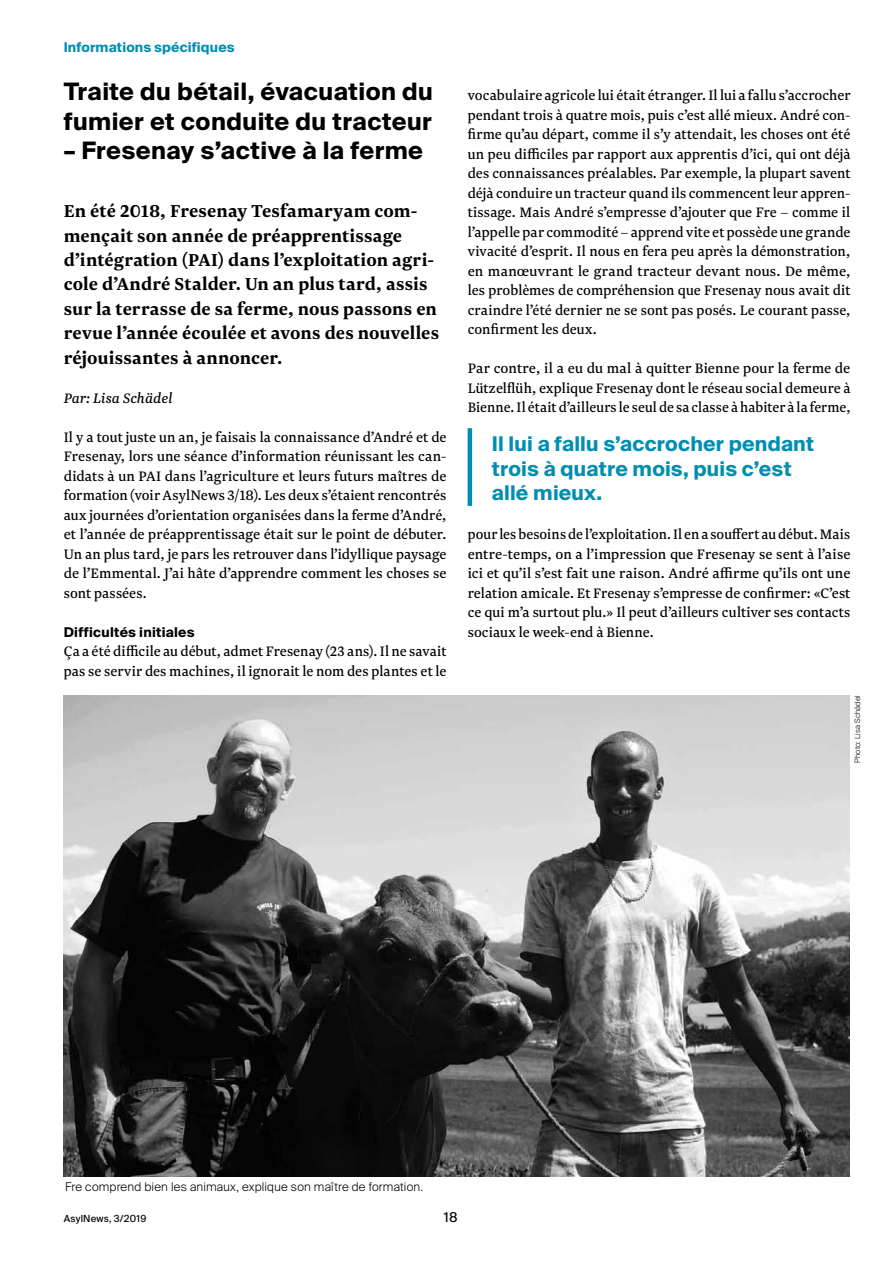
<style>
.page{position:relative;width:893px;height:1263px;background:#fff}
.page>*{position:absolute;margin:0;border:0;box-sizing:border-box;transform-origin:0 0}
.t1{font:700 24px/29.2px "Suisse Intl";letter-spacing:.015em;color:#000}
.t2{font:700 20.25px/24.5px "Newzald";letter-spacing:.01em;color:#000}
.t3{font:700 20.25px/24.5px "Suisse Intl";letter-spacing:.01em;color:#008eb2}
.t4{font:16.05px/19.5px "Newzald";letter-spacing:.005em;color:#000;text-align:justify}
.t5{font:italic 16.05px "Newzald";letter-spacing:.005em;color:#000}
.t6{font:700 13.5px "Suisse Intl";letter-spacing:.01em;color:#008eb2}
.t7{font:700 13.5px "Suisse Intl";letter-spacing:.02em;color:#000}
.t8{font:13.5px "Suisse Intl";color:#000}
.t9{font:300 12px "Suisse Intl";letter-spacing:.015em;color:#000}
.t10{font:9.75px "Suisse Intl";letter-spacing:.02em;color:#000}
.t11{font:300 7.5px "Suisse Intl";letter-spacing:.025em;color:#000}
</style>
<div class="page">
<img style="left:64px;top:695px;width:785px;height:481px">
<hr style="left:468px;top:428px;width:4px;height:78px;background:#008eb2">
<p class="t6" style="left:64px;top:40px;width:172px">Informations spécifiques</p>
<h1 class="t1" style="left:64px;top:77px;width:371px">Traite du bétail, évacuation du fumier et conduite du tracteur</h1>
<h1 class="t1" style="left:64px;top:136px;width:361px">– Fresenay s’active à la ferme</h1>
<p class="t2" style="left:64px;top:198px;width:377px">En été 2018, Fresenay Tesfamaryam com&shy;mençait son année de préapprentissage d’intégration (PAI) dans l’exploitation agri&shy;cole d’André Stalder. Un an plus tard, assis sur la terrasse de sa ferme, nous passons en revue l’année écoulée et avons des nouvelles réjouissantes à annoncer.</p>
<p class="t5" style="left:64px;top:388px;width:110px">Par: Lisa Schädel</p>
<p class="t4" style="left:64px;top:427px;width:384px">Il y a tout juste un an, je faisais la connaissance d’André et de Fresenay, lors une séance d’information réunissant les can&shy;didats à un PAI dans l’agriculture et leurs futurs maîtres de formation (voir AsylNews 3/18). Les deux s’étaient rencontrés aux journées d’orientation organisées dans la ferme d’André, et l’année de préapprentissage était sur le point de débuter.<br>Un an plus tard, je pars les retrouver dans l’idyllique paysage de l’Emmental. J’ai hâte d’apprendre comment les choses se sont passées.</p>
<p class="t7" style="left:64px;top:624px;width:132px">Difficultés initiales</p>
<p class="t4" style="left:64px;top:641px;width:384px">Ça a été difficile au début, admet Fresenay (23 ans). Il ne savait pas se servir des machines, il ignorait le nom des plantes et le</p>
<p class="t4" style="left:468px;top:85px;width:384px">vocabulaire agricole lui était étranger. Il lui a fallu s’accrocher pendant trois à quatre mois, puis c’est allé mieux. André con&shy;firme qu’au départ, comme il s’y attendait, les choses ont été un peu difficiles par rapport aux apprentis d’ici, qui ont déjà des connaissances préalables. Par exemple, la plupart savent déjà conduire un tracteur quand ils commencent leur appren&shy;tissage. Mais André s’empresse d’ajouter que Fre – comme il l’appelle par commodité – apprend vite et possède une grande vivacité d’esprit. Il nous en fera peu après la démonstration, en manœuvrant le grand tracteur devant nous. De même, les problèmes de compréhension que Fresenay nous avait dit craindre l’été dernier ne se sont pas posés. Le courant passe, confirment les deux.</p>
<p class="t4" style="left:468px;top:358px;width:384px">Par contre, il a eu du mal à quitter Bienne pour la ferme de Lützelflüh, explique Fresenay dont le réseau social demeure à Bienne. Il était d’ailleurs le seul de sa classe à habiter à la ferme,</p>
<p class="t3" style="left:492px;top:432px;width:324px">Il lui a fallu s’accrocher pendant trois à quatre mois, puis c’est allé mieux.</p>
<p class="t4" style="left:468px;top:524px;width:384px">pour les besoins de l’exploitation. Il en a souffert au début. Mais entre-temps, on a l’impression que Fresenay se sent à l’aise ici et qu’il s’est fait une raison. André affirme qu’ils ont une relation amicale. Et Fresenay s’empresse de confirmer: «C’est ce qui m’a surtout plu.» Il peut d’ailleurs cultiver ses contacts sociaux le week-end à Bienne.</p>
<p class="t11" style="left:853px;top:763px;width:69px;rotate:-90deg">Photo: Lisa Schädel</p>
<p class="t9" style="left:65px;top:1180px;width:359px">Fre comprend bien les animaux, explique son maître de formation.</p>
<p class="t10" style="left:64px;top:1212px;width:84px">AsylNews, 3/2019</p>
<p class="t8" style="left:444px;top:1209px;width:15px">18</p>
</div>
